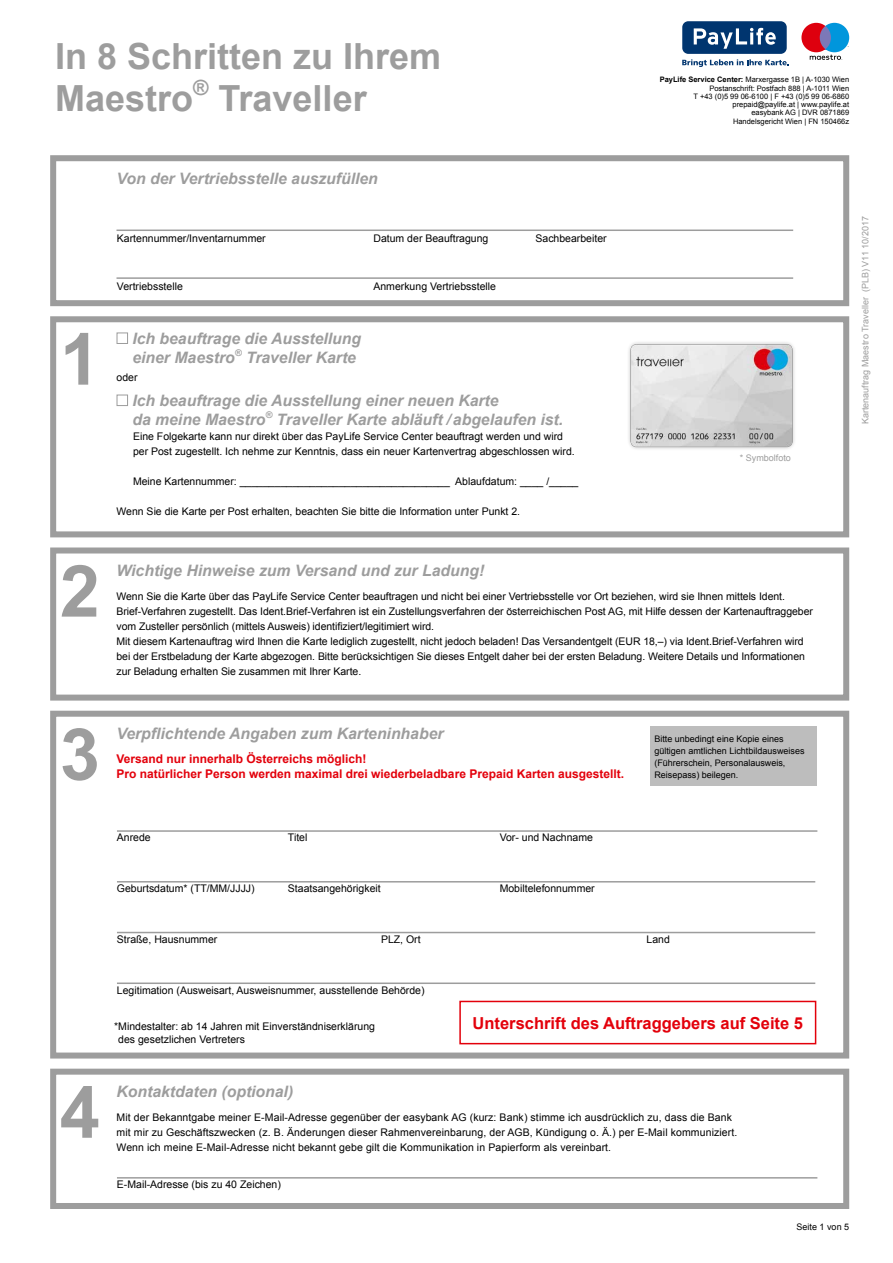
<style>
.page{position:relative;width:893px;height:1263px;background:#fff}
.page>*{position:absolute;margin:0;border:0;box-sizing:border-box;transform-origin:0 0}
.t1{font:700 72px "Arial";color:#9d9d9d}
.t2{font:700 36px/42px "Arial";color:#9d9d9d}
.t3{font:700 21px "Arial";color:#9d9d9d}
.t4{font:700 16.5px "Arial";color:#e3000b}
.t5{font:italic 700 15.75px/18.9px "Arial";color:#9d9d9d}
.t6{font:700 12px "Arial";color:#e3000b}
.t7{font:10.5px/15px "Arial";color:#000}
.t8{font:9px/12px "Arial";color:#000}
.t9{font:9px "Arial";color:#9d9d9d}
.t10{font:7.5px/8.2px "Arial";color:#000;text-align:right}
.s1{font-weight:700}
</style>
<div class="page">
<div style="left:50px;top:547px;width:799px;height:154px;border:6px solid #9d9d9d"></div>
<div style="left:117px;top:332px;width:11px;height:12px;border:1px solid #9d9d9d"></div>
<div style="left:117px;top:394px;width:11px;height:12px;border:1px solid #9d9d9d"></div>
<div style="left:50px;top:316px;width:799px;height:221px;border:6px solid #9d9d9d"></div>
<div style="left:50px;top:155px;width:799px;height:151px;border:6px solid #9d9d9d"></div>
<hr style="left:117px;top:229px;width:676px;height:2px;background:#9d9d9d">
<hr style="left:117px;top:277px;width:676px;height:2px;background:#9d9d9d">
<div style="left:50px;top:711px;width:799px;height:347px;border:6px solid #9d9d9d"></div>
<div style="left:459px;top:1001px;width:357px;height:43px;border:2px solid #e3000b"></div>
<hr style="left:117px;top:830px;width:700px;height:2px;background:#9d9d9d">
<hr style="left:117px;top:932px;width:698px;height:1px;background:#9d9d9d">
<hr style="left:117px;top:982px;width:698px;height:2px;background:#9d9d9d">
<hr style="left:117px;top:881px;width:698px;height:1px;background:#9d9d9d">
<div style="left:650px;top:727px;width:166px;height:59px;background:#bdbdbd"></div>
<div style="left:50px;top:1069px;width:799px;height:140px;border:6px solid #9d9d9d"></div>
<hr style="left:117px;top:1177px;width:700px;height:1px;background:#9d9d9d">
<div style="left:682px;top:21px;width:105px;height:33px;background:#00356f;border-radius:6px"></div>
<svg style="left:694px;top:28px;width:82px;height:21px"></svg>
<svg style="left:682px;top:59px;width:107px;height:8px"></svg>
<svg style="left:801px;top:23px;width:48px;height:37px"></svg>
<img style="left:628px;top:342px;width:167px;height:107px">
<h2 class="t2" style="left:55px;top:37px;width:388px">In 8 Schritten zu Ihrem<br>Maestro</h2>
<h3 class="t3" style="left:193px;top:73px;width:17px">®</h3>
<h2 class="t2" style="left:219px;top:79px;width:150px">Traveller</h2>
<h3 class="t5" style="left:117px;top:169px;width:263px">Von der Vertriebsstelle auszufüllen</h3>
<h1 class="t1" style="left:60px;top:312px;width:42px">1</h1>
<p class="t7" style="left:117px;top:231px;width:150px">Kartennummer/Inventarnummer</p>
<p class="t7" style="left:373px;top:231px;width:116px">Datum der Beauftragung</p>
<p class="t7" style="left:535px;top:231px;width:73px">Sachbearbeiter</p>
<p class="t7" style="left:117px;top:279px;width:67px">Vertriebsstelle</p>
<p class="t7" style="left:373px;top:279px;width:124px">Anmerkung Vertriebsstelle</p>
<h3 class="t5" style="left:132px;top:330px;width:230px">Ich beauftrage die Ausstellung einer Maestro<sup>®</sup> Traveller Karte</h3>
<h3 class="t5" style="left:132px;top:392px;width:432px">Ich beauftrage die Ausstellung einer neuen Karte<br>da meine Maestro<sup>®</sup> Traveller Karte abläuft /abgelaufen ist.</h3>
<p class="t7" style="left:133px;top:429px;width:443px">Eine Folgekarte kann nur direkt über das PayLife Service Center beauftragt werden und wird per Post zugestellt. Ich nehme zur Kenntnis, dass ein neuer Kartenvertrag abgeschlossen wird.</p>
<p class="t7" style="left:133px;top:474px;width:447px">Meine Kartennummer: ____________________________________ Ablaufdatum: ____ /_____</p>
<p class="t7" style="left:116px;top:504px;width:405px">Wenn Sie die Karte per Post erhalten, beachten Sie bitte die Information unter Punkt 2.</p>
<p class="t7" style="left:117px;top:370px;width:23px">oder</p>
<p class="t10" style="left:660px;top:76px;width:191px"><span class="s1">PayLife Service Center:</span> Marxergasse 1B | A-1030 Wien Postanschrift: Postfach 888 | A-1011 Wien<br>T +43 (0)5 99 06-6100 | F +43 (0)5 99 06-6860 prepaid@paylife.at | www.paylife.at<br>easybank AG | DVR 0871869<br>Handelsgericht Wien | FN 150466z</p>
<p class="t9" style="left:740px;top:452px;width:53px">* Symbolfoto</p>
<p class="t9" style="left:859px;top:424px;width:210px;rotate:-90deg">Kartenauftrag Maestro Traveller (PLB) V11 10/2017</p>
<h1 class="t1" style="left:60px;top:544px;width:42px">2</h1>
<h3 class="t5" style="left:117px;top:561px;width:369px">Wichtige Hinweise zum Versand und zur Ladung!</h3>
<p class="t7" style="left:117px;top:589px;width:698px">Wenn Sie die Karte über das PayLife Service Center beauftragen und nicht bei einer Vertriebsstelle vor Ort beziehen, wird sie Ihnen mittels Ident.<br>Brief-Verfahren zugestellt. Das Ident.Brief-Verfahren ist ein Zustellungsverfahren der österreichischen Post AG, mit Hilfe dessen der Kartenauftraggeber vom Zusteller persönlich (mittels Ausweis) identifiziert/legitimiert wird.<br>Mit diesem Kartenauftrag wird Ihnen die Karte lediglich zugestellt, nicht jedoch beladen! Das Versandentgelt (EUR 18,–) via Ident.Brief-Verfahren wird bei der Erstbeladung der Karte abgezogen. Bitte berücksichtigen Sie dieses Entgelt daher bei der ersten Beladung. Weitere Details und Informationen zur Beladung erhalten Sie zusammen mit Ihrer Karte.</p>
<h1 class="t1" style="left:60px;top:707px;width:42px">3</h1>
<h3 class="t5" style="left:117px;top:724px;width:329px">Verpflichtende Angaben zum Karteninhaber</h3>
<p class="t6" style="left:117px;top:751px;width:252px">Versand nur innerhalb Österreichs möglich!</p>
<p class="t6" style="left:117px;top:766px;width:509px">Pro natürlicher Person werden maximal drei wiederbeladbare Prepaid Karten ausgestellt.</p>
<p class="t8" style="left:654px;top:733px;width:152px">Bitte unbedingt eine Kopie eines gültigen amtlichen Lichtbildausweises (Führerschein, Personalausweis, Reisepass) beilegen.</p>
<p class="t7" style="left:117px;top:830px;width:35px">Anrede</p>
<p class="t7" style="left:288px;top:830px;width:21px">Titel</p>
<p class="t7" style="left:500px;top:830px;width:95px">Vor- und Nachname</p>
<p class="t7" style="left:117px;top:881px;width:139px">Geburtsdatum* (TT/MM/JJJJ)</p>
<p class="t7" style="left:288px;top:881px;width:94px">Staatsangehörigkeit</p>
<p class="t7" style="left:500px;top:881px;width:97px">Mobiltelefonnummer</p>
<p class="t7" style="left:117px;top:932px;width:102px">Straße, Hausnummer</p>
<p class="t7" style="left:381px;top:932px;width:41px">PLZ, Ort</p>
<p class="t7" style="left:646px;top:932px;width:25px">Land</p>
<h1 class="t1" style="left:60px;top:1065px;width:42px">4</h1>
<p class="t7" style="left:117px;top:983px;width:309px">Legitimation (Ausweisart, Ausweisnummer, ausstellende Behörde)</p>
<p class="t7" style="left:114px;top:1019px;width:262px">*Mindestalter: ab 14 Jahren mit Einverständniserklärung</p>
<h3 class="t4" style="left:473px;top:1012px;width:332px">Unterschrift des Auftraggebers auf Seite 5</h3>
<p class="t7" style="left:118px;top:1032px;width:128px">des gesetzlichen Vertreters</p>
<h3 class="t5" style="left:117px;top:1082px;width:178px">Kontaktdaten (optional)</h3>
<p class="t7" style="left:117px;top:1110px;width:622px">Mit der Bekanntgabe meiner E-Mail-Adresse gegenüber der easybank AG (kurz: Bank) stimme ich ausdrücklich zu, dass die Bank mit mir zu Geschäftszwecken (z. B. Änderungen dieser Rahmenvereinbarung, der AGB, Kündigung o. Ä.) per E-Mail kommuniziert.</p>
<p class="t7" style="left:117px;top:1140px;width:496px">Wenn ich meine E-Mail-Adresse nicht bekannt gebe gilt die Kommunikation in Papierform als vereinbart.</p>
<p class="t7" style="left:117px;top:1177px;width:165px">E-Mail-Adresse (bis zu 40 Zeichen)</p>
<p class="t8" style="left:796px;top:1220px;width:54px">Seite 1 von 5</p>
</div>
